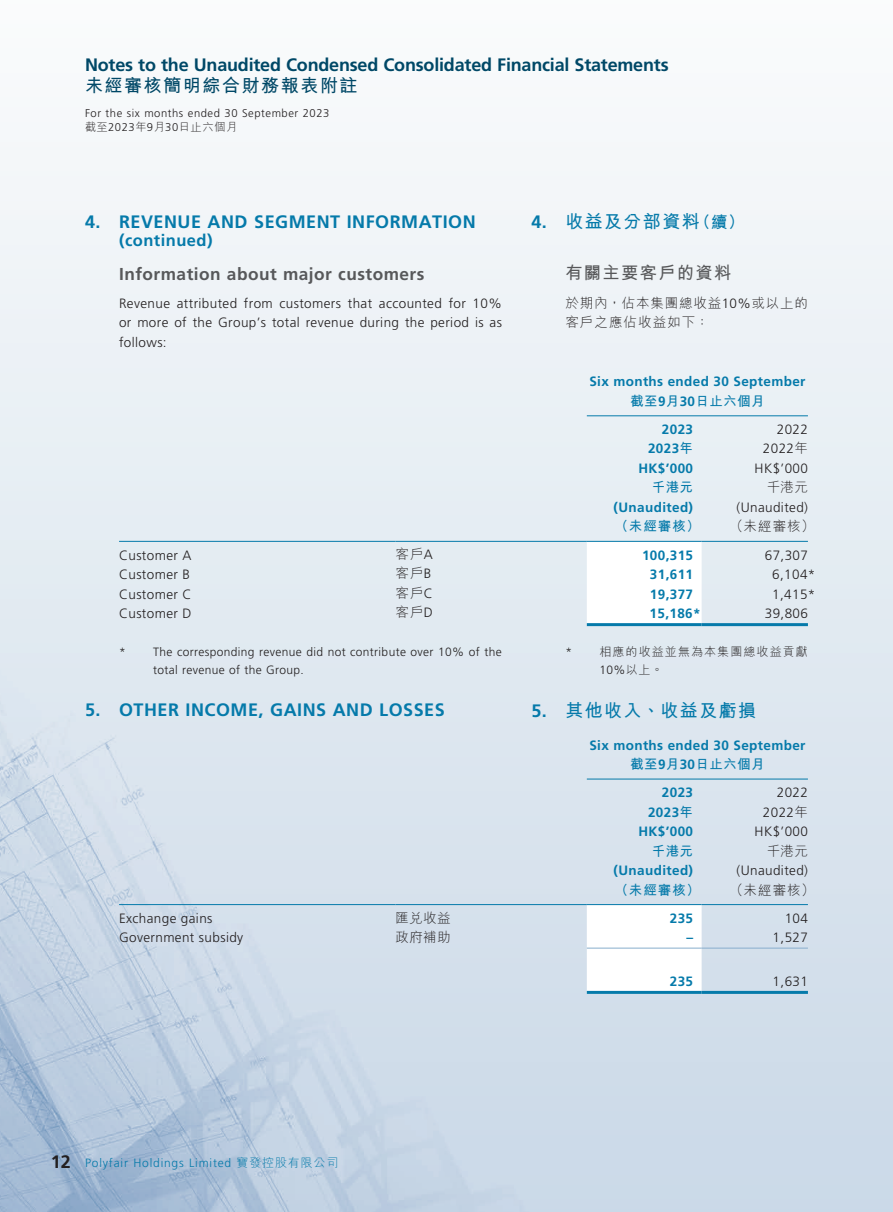
<style>
.page{position:relative;width:893px;height:1212px;background:#fff}
.page>*{position:absolute;margin:0;border:0;box-sizing:border-box;transform-origin:0 0}
.t1{font:700 18px "Frutiger LT Std";letter-spacing:-.01em;color:#004867}
.t2{font:700 18px "Frutiger LT Std";letter-spacing:.03em;color:#057aaa}
.t3{font:700 18px "M Hei HK";letter-spacing:.08em;color:#057aaa}
.t4{font:700 18px "M Hei HK";letter-spacing:.09em;color:#004867}
.t5{font:700 17.25px "Frutiger LT Std";letter-spacing:.03em;color:#57585a}
.t6{font:700 17.25px "M Hei HK";letter-spacing:.08em;color:#57585a}
.t7{font:700 16.5px "Frutiger LT Std";letter-spacing:.03em;color:#057aaa}
.t8{font:300 13.5px/19.5px "Frutiger LT Std";letter-spacing:.03em;color:#231f20;text-align:justify}
.t9{font:700 13.5px "Frutiger LT Std";letter-spacing:.03em;color:#057aaa}
.t10{font:300 13.5px/19.5px "M Hei HK";letter-spacing:.065em;color:#231f20}
.t11{font:700 13.5px "M Hei HK";letter-spacing:.03em;color:#057aaa}
.t12{font:300 12px/18px "Frutiger LT Std";letter-spacing:.03em;color:#231f20}
.t13{font:300 12px "Frutiger LT Std";letter-spacing:.07em;color:#057aaa}
.t14{font:300 12px "M Hei HK";letter-spacing:.09em;color:#231f20}
.t15{font:300 11.25px "Frutiger LT Std";letter-spacing:.05em;color:#231f20}
.t16{font:300 11.25px "M Hei HK";letter-spacing:.05em;color:#231f20}
.s1{font-family:"Frutiger LT Std"}
.s2{font-size:16.5px}
.s3{font-family:"M Hei HK"}
.s4{font-weight:700;font-size:18px;color:#231f20}
</style>
<div class="page">
<img style="left:0;top:147px;width:893px;height:1065px">
<svg style="left:587px;top:542px;width:115px;height:81px"></svg>
<hr style="left:587px;top:415px;width:221px;height:1px;background:#057aaa">
<hr style="left:119px;top:541px;width:276px;height:1px;background:#057aaa">
<hr style="left:395px;top:541px;width:192px;height:1px;background:#057aaa">
<hr style="left:587px;top:541px;width:115px;height:1px;background:#057aaa">
<hr style="left:702px;top:541px;width:106px;height:1px;background:#057aaa">
<hr style="left:587px;top:623px;width:115px;height:3px;background:#057aaa">
<hr style="left:702px;top:623px;width:106px;height:3px;background:#057aaa">
<svg style="left:587px;top:905px;width:115px;height:86px"></svg>
<hr style="left:587px;top:779px;width:221px;height:1px;background:#057aaa">
<hr style="left:119px;top:904px;width:276px;height:1px;background:#057aaa">
<hr style="left:395px;top:904px;width:192px;height:1px;background:#057aaa">
<hr style="left:587px;top:904px;width:115px;height:1px;background:#057aaa">
<hr style="left:702px;top:904px;width:106px;height:1px;background:#057aaa">
<hr style="left:587px;top:948px;width:115px;height:1px;background:#88aecd">
<hr style="left:702px;top:948px;width:106px;height:1px;background:#88aecd">
<hr style="left:587px;top:991px;width:115px;height:3px;background:#057aaa">
<hr style="left:702px;top:991px;width:106px;height:3px;background:#057aaa">
<h1 class="t1" style="left:85px;top:55px;width:585px">Notes to the Unaudited Condensed Consolidated Financial Statements</h1>
<h1 class="t4" style="left:85px;top:73px;width:274px">未經審核簡明綜合財務報表附註</h1>
<p class="t15" style="left:85px;top:106px;width:246px">For the six months ended 30 September 2023</p>
<p class="t16" style="left:85px;top:119px;width:154px">截至<span class="s1">2023</span>年<span class="s1">9</span>月<span class="s1">30</span>日止六個月</p>
<h1 class="t2" style="left:85px;top:211px;width:392px">4. REVENUE AND SEGMENT INFORMATION</h1>
<p class="t7" style="left:119px;top:230px;width:95px">(continued)</p>
<p class="t5" style="left:119px;top:264px;width:307px">Information about major customers</p>
<p class="t8" style="left:119px;top:294px;width:384px">Revenue attributed from customers that accounted for 10% or more of the Group’s total revenue during the period is as follows:</p>
<h1 class="t3" style="left:531px;top:208px;width:215px"><span class="s1">4.</span> 收益及分部資料<span class="s2">（續）</span></h1>
<p class="t6" style="left:565px;top:260px;width:168px">有關主要客戶的資料</p>
<p class="t10" style="left:565px;top:293px;width:244px">於期內，佔本集團總收益<span class="s1">10%</span>或以上的客戶之應佔收益如下：</p>
<p class="t9" style="left:589px;top:374px;width:218px">Six months ended 30 September</p>
<p class="t11" style="left:630px;top:391px;width:136px">截至<span class="s1">9</span>月<span class="s1">30</span>日止六個月</p>
<p class="t9" style="left:662px;top:421px;width:33px">2023</p>
<p class="t8" style="left:777px;top:420px;width:33px">2022</p>
<p class="t9" style="left:648px;top:441px;width:47px">2023<span class="s3">年</span></p>
<p class="t8" style="left:763px;top:439px;width:47px">2022<span class="s3">年</span></p>
<p class="t9" style="left:638px;top:460px;width:56px">HK$’000</p>
<p class="t8" style="left:755px;top:459px;width:55px">HK$’000</p>
<p class="t11" style="left:652px;top:478px;width:43px">千港元</p>
<p class="t10" style="left:767px;top:477px;width:43px">千港元</p>
<p class="t9" style="left:614px;top:499px;width:81px">(Unaudited)</p>
<p class="t8" style="left:737px;top:498px;width:73px">(Unaudited)</p>
<p class="t11" style="left:615px;top:517px;width:86px">（未經審核）</p>
<p class="t10" style="left:730px;top:516px;width:86px">（未經審核）</p>
<p class="t8" style="left:119px;top:545px;width:74px">Customer A</p>
<p class="t10" style="left:395px;top:543px;width:39px">客戶<span class="s1">A</span></p>
<p class="t9" style="left:642px;top:547px;width:53px">100,315</p>
<p class="t8" style="left:765px;top:545px;width:45px">67,307</p>
<p class="t8" style="left:119px;top:565px;width:72px">Customer B</p>
<p class="t10" style="left:395px;top:563px;width:37px">客戶<span class="s1">B</span></p>
<p class="t9" style="left:650px;top:566px;width:45px">31,611</p>
<p class="t8" style="left:772px;top:565px;width:45px">6,104*</p>
<p class="t8" style="left:119px;top:584px;width:74px">Customer C</p>
<p class="t10" style="left:395px;top:582px;width:39px">客戶<span class="s1">C</span></p>
<p class="t9" style="left:650px;top:586px;width:45px">19,377</p>
<p class="t8" style="left:772px;top:584px;width:45px">1,415*</p>
<p class="t8" style="left:119px;top:604px;width:74px">Customer D</p>
<p class="t10" style="left:395px;top:602px;width:39px">客戶<span class="s1">D</span></p>
<p class="t9" style="left:650px;top:605px;width:53px">15,186*</p>
<p class="t8" style="left:765px;top:604px;width:45px">39,806</p>
<p class="t12" style="left:153px;top:643px;width:350px;text-indent:-34px">* The corresponding revenue did not contribute over 10% of the total revenue of the Group.</p>
<h1 class="t2" style="left:85px;top:699px;width:361px">5. OTHER INCOME, GAINS AND LOSSES</h1>
<p class="t9" style="left:589px;top:737px;width:218px">Six months ended 30 September</p>
<p class="t11" style="left:630px;top:754px;width:136px">截至<span class="s1">9</span>月<span class="s1">30</span>日止六個月</p>
<p class="t9" style="left:662px;top:784px;width:33px">2023</p>
<p class="t8" style="left:777px;top:783px;width:33px">2022</p>
<p class="t9" style="left:648px;top:804px;width:47px">2023<span class="s3">年</span></p>
<p class="t8" style="left:763px;top:802px;width:47px">2022<span class="s3">年</span></p>
<p class="t9" style="left:638px;top:823px;width:56px">HK$’000</p>
<p class="t8" style="left:755px;top:822px;width:55px">HK$’000</p>
<p class="t11" style="left:652px;top:841px;width:43px">千港元</p>
<p class="t10" style="left:767px;top:840px;width:43px">千港元</p>
<p class="t9" style="left:614px;top:862px;width:81px">(Unaudited)</p>
<p class="t8" style="left:737px;top:861px;width:73px">(Unaudited)</p>
<p class="t11" style="left:615px;top:880px;width:86px">（未經審核）</p>
<p class="t10" style="left:730px;top:879px;width:86px">（未經審核）</p>
<p class="t8" style="left:119px;top:908px;width:95px">Exchange gains</p>
<p class="t10" style="left:395px;top:907px;width:57px">匯兌收益</p>
<p class="t9" style="left:670px;top:910px;width:25px">235</p>
<p class="t8" style="left:785px;top:908px;width:25px">104</p>
<p class="t8" style="left:119px;top:928px;width:126px">Government subsidy</p>
<p class="t10" style="left:395px;top:927px;width:57px">政府補助</p>
<p class="t9" style="left:686px;top:929px;width:8px">–</p>
<p class="t8" style="left:773px;top:928px;width:37px">1,527</p>
<p class="t9" style="left:670px;top:973px;width:25px">235</p>
<p class="t8" style="left:773px;top:971px;width:37px">1,631</p>
<p class="t14" style="left:565px;top:643px;width:244px"><span class="s1">*</span> 相應的收益並無為本集團總收益貢獻</p>
<p class="t12" style="left:599px;top:661px;width:65px">10%<span class="s3">以上。</span></p>
<h1 class="t3" style="left:531px;top:697px;width:226px"><span class="s1">5.</span> 其他收入、收益及虧損</h1>
<p class="t13" style="left:51px;top:1156px;width:289px"><span class="s4">12</span> Polyfair Holdings Limited <span class="s3">寶發控股有限公司</span></p>
</div>
